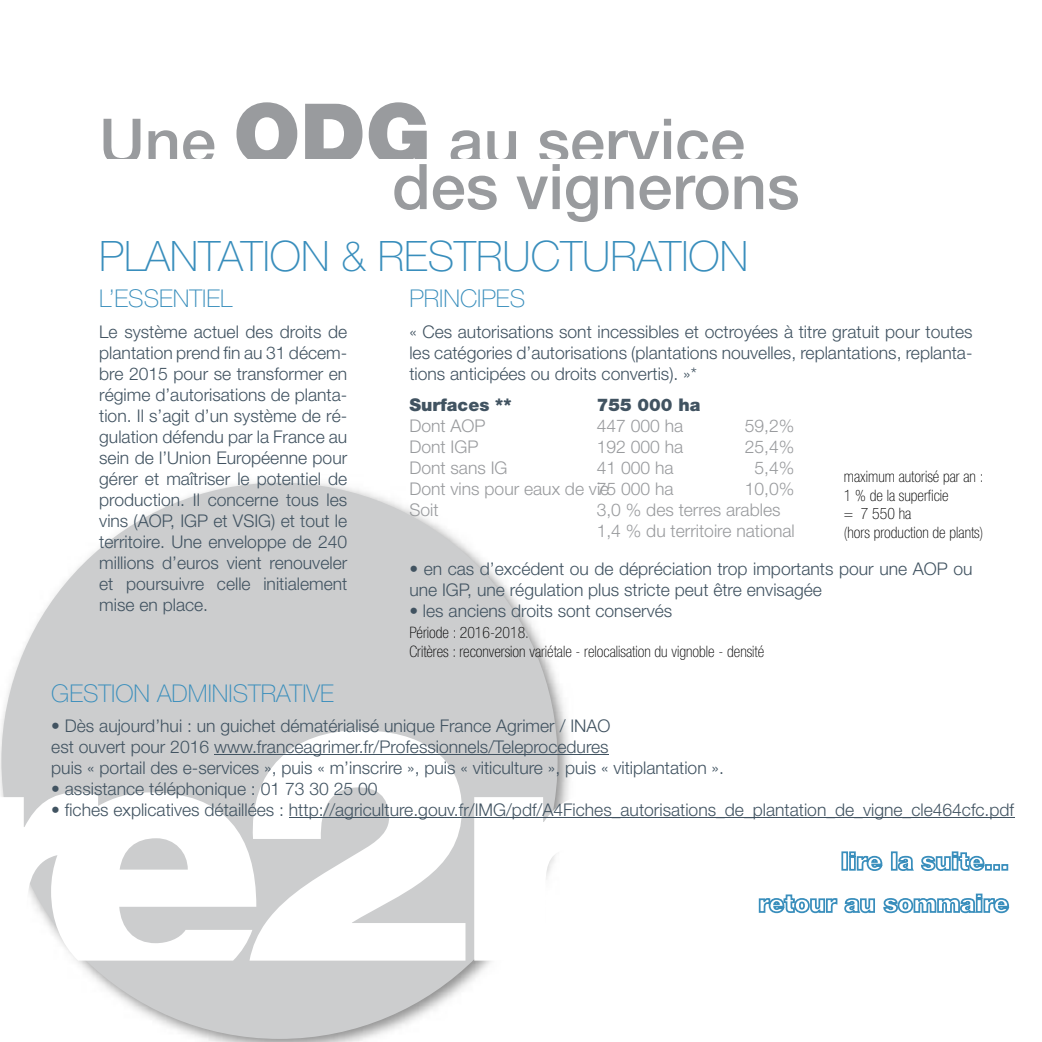
<style>
.page{position:relative;width:1042px;height:1042px;background:#fff}
.page>*{position:absolute;margin:0;border:0;box-sizing:border-box;transform-origin:0 0}
.t1{font:500 63px/45.3px "Helvetica Neue";color:#999b9e}
.t2{font:100 42px "Helvetica Neue";color:#398ebc}
.t3{font:100 24.5px "Helvetica Neue";color:#398ebc}
.t4{font:300 17.5px/21px "Helvetica Neue";color:#415361;text-align:justify}
.t5{font:300 17.5px/21px "Helvetica Neue";color:#999b9e}
.t6{font:900 17.5px "Helvetica Neue";color:#415361}
.t7{font:100 condensed 15.75px/18.9px "Helvetica Neue";color:#000}
.s1{font-weight:900;font-size:84px}
</style>
<div class="page">
<img style="left:0;top:480px;width:570px;height:562px">
<div style="left:1px;top:483px;width:556px;height:556px;background:#cccdce;border-radius:50%"></div>
<svg style="left:474px;top:792px;width:96px;height:168px"></svg>
<svg style="left:256px;top:730px;width:209px;height:230px;fill:#fff"></svg>
<svg style="left:0;top:740px;width:256px;height:220px;fill:#fff"></svg>
<svg style="left:758px;top:894px;width:117px;height:20px"></svg>
<svg style="left:883px;top:893px;width:127px;height:21px"></svg>
<div style="left:841px;top:851px;width:7px;height:19px;border:2px solid #398ebc"></div>
<svg style="left:849px;top:851px;width:34px;height:20px"></svg>
<div style="left:891px;top:851px;width:6px;height:19px;border:2px solid #398ebc"></div>
<svg style="left:897px;top:851px;width:89px;height:20px"></svg>
<div style="left:985px;top:864px;width:7px;height:6px;border:2px solid #398ebc"></div>
<div style="left:993px;top:864px;width:7px;height:6px;border:2px solid #398ebc"></div>
<div style="left:1001px;top:864px;width:7px;height:6px;border:2px solid #398ebc"></div>
<hr style="left:214px;top:754px;width:395px;height:1px;background:#415361">
<hr style="left:289px;top:817px;width:725px;height:1px;background:#415361">
<h1 class="t1" style="left:392px;top:118px;width:409px;text-indent:-293px">Une <span class="s1">ODG</span> au service des vignerons</h1>
<h2 class="t2" style="left:99px;top:232px;width:650px">PLANTATION &amp; RESTRUCTURATION</h2>
<h3 class="t3" style="left:99px;top:284px;width:135px">L’ESSENTIEL</h3>
<p class="t4" style="left:409px;top:320px;width:565px">« Ces autorisations sont incessibles et octroyées à titre gratuit pour toutes les catégories d’autorisations (plantations nouvelles, replantations, replanta&shy;tions anticipées ou droits convertis). »*</p>
<h3 class="t3" style="left:409px;top:284px;width:117px">PRINCIPES</h3>
<p class="t4" style="left:99px;top:320px;width:250px">Le système actuel des droits de plantation prend fin au 31 décem&shy;bre 2015 pour se transformer en régime d’autorisations de planta&shy;tion. Il s’agit d’un système de ré&shy;gulation défendu par la France au sein de l’Union Européenne pour gérer et maîtriser le potentiel de production. Il concerne tous les vins (AOP, IGP et VSIG) et tout le territoire. Une enveloppe de 240 millions d’euros vient renouveler et poursuivre celle initialement mise en place.</p>
<p class="t6" style="left:409px;top:394px;width:104px">Surfaces **</p>
<p class="t5" style="left:409px;top:415px;width:201px">Dont AOP<br>Dont IGP<br>Dont sans IG<br>Dont vins pour eaux de vie<br>Soit</p>
<p class="t6" style="left:597px;top:394px;width:105px">755 000 ha</p>
<p class="t5" style="left:597px;top:415px;width:88px">447 000 ha</p>
<p class="t5" style="left:745px;top:415px;width:51px">59,2%</p>
<p class="t5" style="left:597px;top:436px;width:88px">192 000 ha</p>
<p class="t5" style="left:745px;top:436px;width:51px">25,4%</p>
<p class="t5" style="left:597px;top:457px;width:78px">41 000 ha</p>
<p class="t5" style="left:754px;top:457px;width:41px">5,4%</p>
<p class="t5" style="left:597px;top:478px;width:78px">75 000 ha</p>
<p class="t7" style="left:844px;top:466px;width:141px">maximum autorisé par an :<br>1 % de la superficie<br>= 7 550 ha<br>(hors production de plants)</p>
<p class="t5" style="left:597px;top:478px;width:200px;text-indent:148px">10,0%<br>3,0 % des terres arables<br>1,4 % du territoire national</p>
<p class="t4" style="left:409px;top:557px;width:565px">• en cas d’excédent ou de dépréciation trop importants pour une AOP ou une IGP, une régulation plus stricte peut être envisagée</p>
<p class="t4" style="left:409px;top:599px;width:264px">• les anciens droits sont conservés</p>
<p class="t7" style="left:409px;top:623px;width:356px">Période : 2016-2018.<br>Critères : reconversion variétale - relocalisation du vignoble - densité</p>
<h3 class="t3" style="left:51px;top:679px;width:284px">GESTION ADMINISTRATIVE</h3>
<p class="t4" style="left:51px;top:715px;width:674px;text-align:left">• Dès aujourd’hui : un guichet dématérialisé unique France Agrimer / INAO<br>est ouvert pour 2016 www.franceagrimer.fr/Professionnels/Teleprocedures<br>puis « portail des e-services », puis « m’inscrire », puis « viticulture », puis « vitiplantation ».</p>
<p class="t4" style="left:51px;top:778px;width:328px">• assistance téléphonique : 01 73 30 25 00</p>
<p class="t4" style="left:51px;top:799px;width:964px">• fiches explicatives détaillées : http://agriculture.gouv.fr/IMG/pdf/A4Fiches_autorisations_de_plantation_de_vigne_cle464cfc.pdf</p>
</div>
